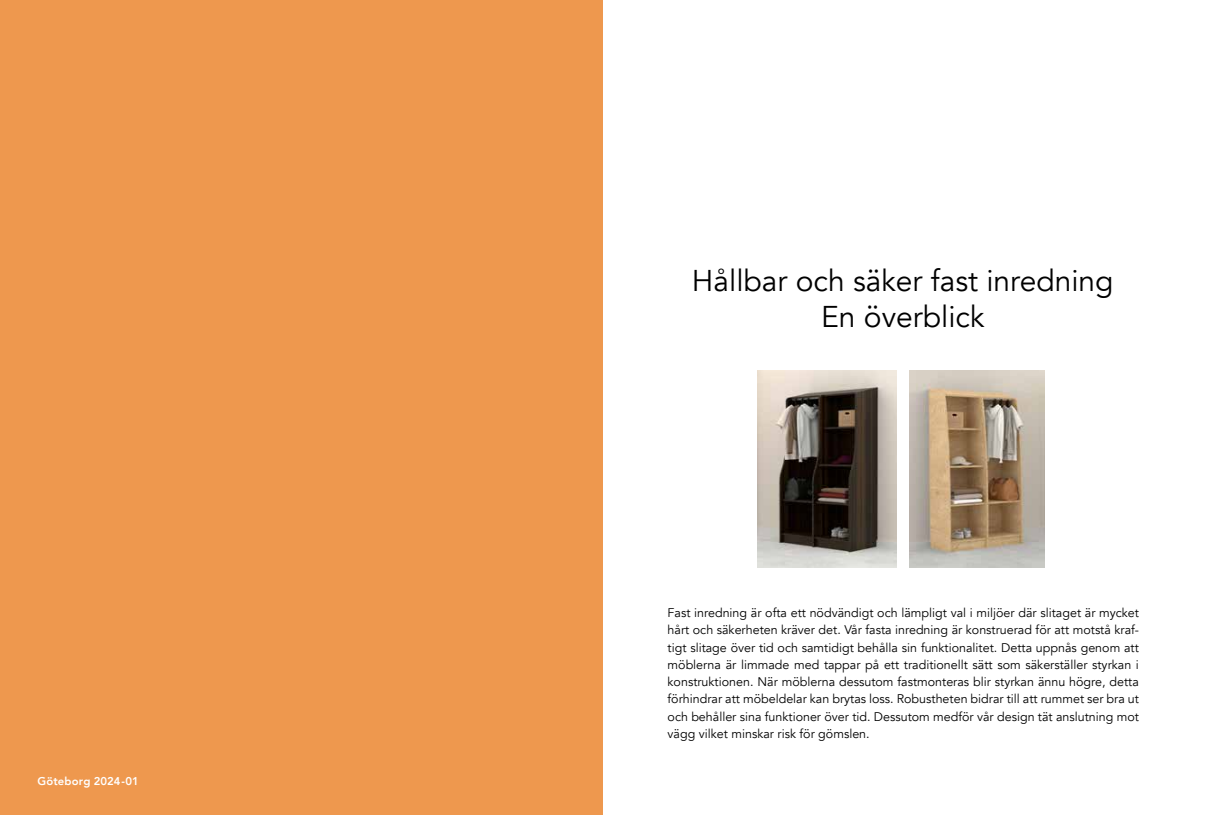
<style>
.page{position:relative;width:1205px;height:815px;background:#fff}
.page>*{position:absolute;margin:0;border:0;box-sizing:border-box;transform-origin:0 0}
.t1{font:30px/36px "Avenir";color:#000;text-align:center}
.t2{font:12.5px/17.2px "Avenir";color:#000;text-align:justify}
.t3{font:800 11.25px "Avenir";letter-spacing:.015em;color:#fff}
</style>
<div class="page">
<div style="left:0;top:0;width:602px;height:815px;background:#ee984e"></div>
<img style="left:910px;top:370px;width:134px;height:197px">
<img style="left:757px;top:370px;width:140px;height:197px">
<p class="t3" style="left:38px;top:772px;width:103px">Göteborg 2024 -01</p>
<h1 class="t1" style="left:692px;top:264px;width:423px">Hållbar och säker fast inredning<br>En överblick</h1>
<p class="t2" style="left:667px;top:604px;width:473px">Fast inredning är ofta ett nödvändigt och lämpligt val i miljöer där slitaget är mycket hårt och säkerheten kräver det. Vår fasta inredning är konstruerad för att motstå kraf&shy;tigt slitage över tid och samtidigt behålla sin funktionalitet. Detta uppnås genom att möblerna är limmade med tappar på ett traditionellt sätt som säkerställer styrkan i konstruktionen. När möblerna dessutom fastmonteras blir styrkan ännu högre, detta förhindrar att möbeldelar kan brytas loss. Robustheten bidrar till att rummet ser bra ut och behåller sina funktioner över tid. Dessutom medför vår design tät anslutning mot vägg vilket minskar risk för gömslen.</p>
</div>
